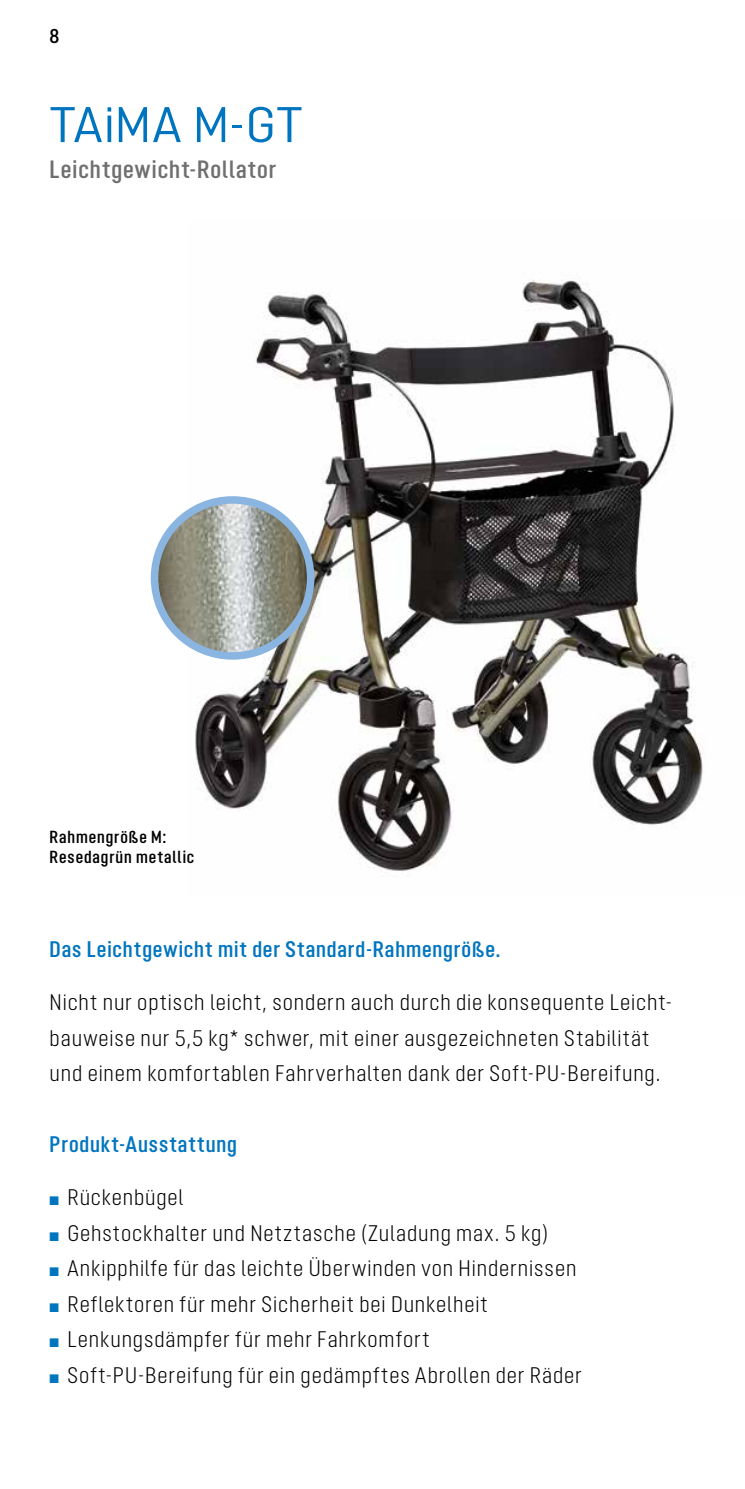
<style>
.page{position:relative;width:745px;height:1489px;background:#fff}
.page>*{position:absolute;margin:0;border:0;box-sizing:border-box;transform-origin:0 0}
.t1{font:50px "Opinion Pro";letter-spacing:.02em;color:#0075bf}
.t2{font:600 25px "Opinion Pro Condensed";letter-spacing:.04em;color:#706f6f}
.t3{font:300 22.5px/35.5px "Opinion Pro Condensed";letter-spacing:.04em;color:#000}
.t4{font:600 22.5px "Opinion Pro Condensed";letter-spacing:.04em;color:#0075bf}
.t5{font:600 20px "Opinion Pro Condensed";color:#000}
.t6{font:600 17.5px/20px "Opinion Pro Condensed";letter-spacing:.05em;color:#000}
.s1{color:#0075bf}
</style>
<div class="page">
<img style="left:187px;top:280px;width:517px;height:591px">
<img style="left:154px;top:500px;width:156px;height:156px;border-radius:78px">
<div style="left:151px;top:496px;width:163px;height:163px;border:8px solid #8ab5e1;border-radius:50%"></div>
<p class="t5" style="left:50px;top:25px;width:11px">8</p>
<h1 class="t1" style="left:50px;top:96px;width:254px">TAiMA M-GT</h1>
<p class="t2" style="left:50px;top:154px;width:228px">Leichtgewicht-Rollator</p>
<p class="t6" style="left:50px;top:827px;width:146px">Rahmengröße M:<br>Resedagrün metallic</p>
<p class="t4" style="left:50px;top:936px;width:452px">Das Leichtgewicht mit der Standard-Rahmengröße.</p>
<p class="t3" style="left:50px;top:984px;width:623px">Nicht nur optisch leicht, sondern auch durch die konsequente Leicht&shy;bauweise nur 5,5 kg* schwer, mit einer ausgezeichneten Stabilität und einem komfortablen Fahrverhalten dank der Soft-PU-Bereifung.</p>
<p class="t4" style="left:50px;top:1131px;width:188px">Produkt-Ausstattung</p>
<p class="t3" style="left:50px;top:1179px;width:135px"><span class="s1">■</span> Rückenbügel</p>
<p class="t3" style="left:50px;top:1214px;width:499px"><span class="s1">■</span> Gehstockhalter und Netztasche (Zuladung max. 5 kg)</p>
<p class="t3" style="left:50px;top:1250px;width:528px"><span class="s1">■</span> Ankipphilfe für das leichte Überwinden von Hindernissen</p>
<p class="t3" style="left:50px;top:1285px;width:439px"><span class="s1">■</span> Reflektoren für mehr Sicherheit bei Dunkelheit</p>
<p class="t3" style="left:50px;top:1321px;width:381px"><span class="s1">■</span> Lenkungsdämpfer für mehr Fahrkomfort</p>
<p class="t3" style="left:50px;top:1356px;width:533px"><span class="s1">■</span> Soft-PU-Bereifung für ein gedämpftes Abrollen der Räder</p>
</div>
